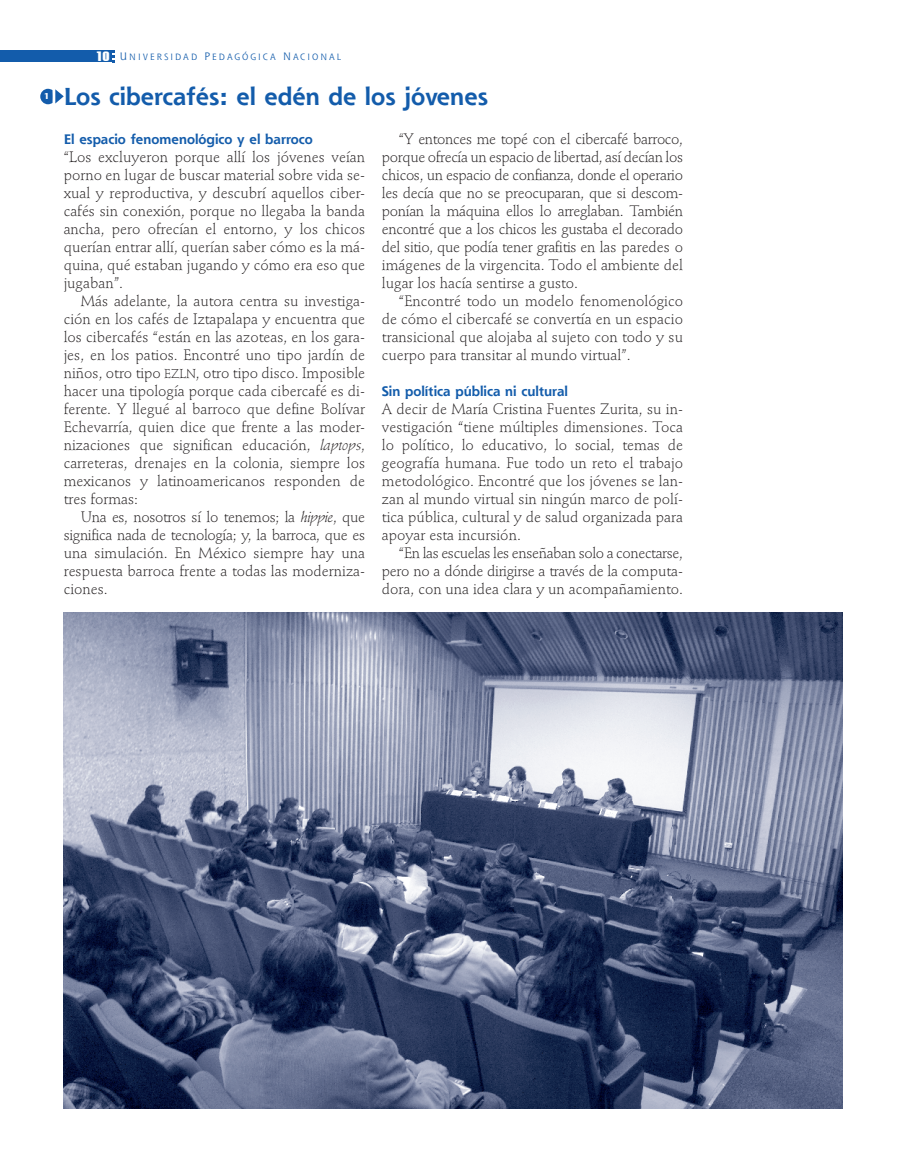
<style>
.page{position:relative;width:906px;height:1174px;background:#fff}
.page>*{position:absolute;margin:0;border:0;box-sizing:border-box;transform-origin:0 0}
.tit_2{font:700 24px "Shannon";color:#135cab}
.t1{font:300 15px/18px "Stempel Schneidler";color:#231f20;text-align:justify}
.t2{font:700 13.5px "Shannon";color:#135cab}
.t3{font:8.85px "Shannon Book SC850";letter-spacing:.235em;color:#135cab}
.nums_convoca_9pts{font:700 8.4px "Stone Sans";color:#fff;scale:.95 1}
.s1{font-family:"Briem Akademi MM 900 400";font-size:13.5px;color:#fff}
.s2{font-size:10.5px}
.s3{font-family:"Stempel Schneidler Light SC850";font-weight:400;font-size:12.75px}
.s4{font-style:italic}
</style>
<div class="page">
<div style="left:0;top:50px;width:111px;height:12px;background:#135cab"></div>
<svg style="left:113px;top:50px;width:2px;height:12px"></svg>
<svg style="left:40px;top:89px;width:24px;height:15px"></svg>
<img style="left:64px;top:612px;width:778px;height:496px">
<p class="t3" style="left:95px;top:51px;width:247px"><span class="s1">10</span> <span class="s2">U</span>NIVERSIDAD <span class="s2">P</span>EDAGÓGICA <span class="s2">N</span> ACIONAL</p>
<p class="nums_convoca_9pts" style="left:44px;top:91px;width:7px">1</p>
<p class="tit_2" style="left:64px;top:81px;width:426px">Los cibercafés: el edén de los jóvenes</p>
<p class="t2" style="left:64px;top:131px;width:251px">El espacio fenomenológico y el barroco</p>
<p class="t1" style="left:64px;top:148px;width:303px">“Los excluyeron porque allí los jóvenes veían porno en lugar de buscar material sobre vida se&shy;xual y reproductiva, y descubrí aquellos ciber&shy;cafés sin conexión, porque no llegaba la banda ancha, pero ofrecían el entorno, y los chicos querían entrar allí, querían saber cómo es la má&shy;quina, qué estaban jugando y cómo era eso que jugaban”.</p>
<p class="t1" style="left:64px;top:292px;width:303px;text-indent:17px">Más adelante, la autora centra su investiga&shy;ción en los cafés de Iztapalapa y encuentra que los cibercafés “están en las azoteas, en los gara&shy;jes, en los patios. Encontré uno tipo jardín de niños, otro tipo <span class="s3">EZLN</span>, otro tipo disco. Imposible hacer una tipología porque cada cibercafé es di&shy;ferente. Y llegué al barroco que define Bolívar Echevarría, quien dice que frente a las moder&shy;nizaciones que significan educación, <span class="s4">laptops</span>, carreteras, drenajes en la colonia, siempre los mexicanos y latinoamericanos responden de tres formas:</p>
<p class="t1" style="left:64px;top:508px;width:303px;text-indent:17px">Una es, nosotros sí lo tenemos; la <span class="s4">hippie</span>, que significa nada de tecnología; y, la barroca, que es una simulación. En México siempre hay una respuesta barroca frente a todas las moderniza&shy;ciones.</p>
<p class="t1" style="left:382px;top:130px;width:303px;text-indent:17px">“Y entonces me topé con el cibercafé barroco, porque ofrecía un espacio de libertad, así decían los chicos, un espacio de confianza, donde el operario les decía que no se preocuparan, que si descom&shy;ponían la máquina ellos lo arreglaban. También encontré que a los chicos les gustaba el decorado del sitio, que podía tener grafitis en las paredes o imágenes de la virgencita. Todo el ambiente del lugar los hacía sentirse a gusto.</p>
<p class="t1" style="left:382px;top:292px;width:303px;text-indent:17px">“Encontré todo un modelo fenomenológico de cómo el cibercafé se convertía en un espacio transicional que alojaba al sujeto con todo y su cuerpo para transitar al mundo virtual”.</p>
<p class="t2" style="left:382px;top:383px;width:188px">Sin política pública ni cultural</p>
<p class="t1" style="left:382px;top:400px;width:303px">A decir de María Cristina Fuentes Zurita, su in&shy;vestigación “tiene múltiples dimensiones. Toca lo político, lo educativo, lo social, temas de geografía humana. Fue todo un reto el trabajo metodológico. Encontré que los jóvenes se lan&shy;zan al mundo virtual sin ningún marco de polí&shy;tica pública, cultural y de salud organizada para apoyar esta incursión.</p>
<p class="t1" style="left:382px;top:544px;width:303px;text-indent:17px">“En las escuelas les enseñaban solo a conectarse, pero no a dónde dirigirse a través de la computa&shy;dora, con una idea clara y un acompañamiento.</p>
</div>
